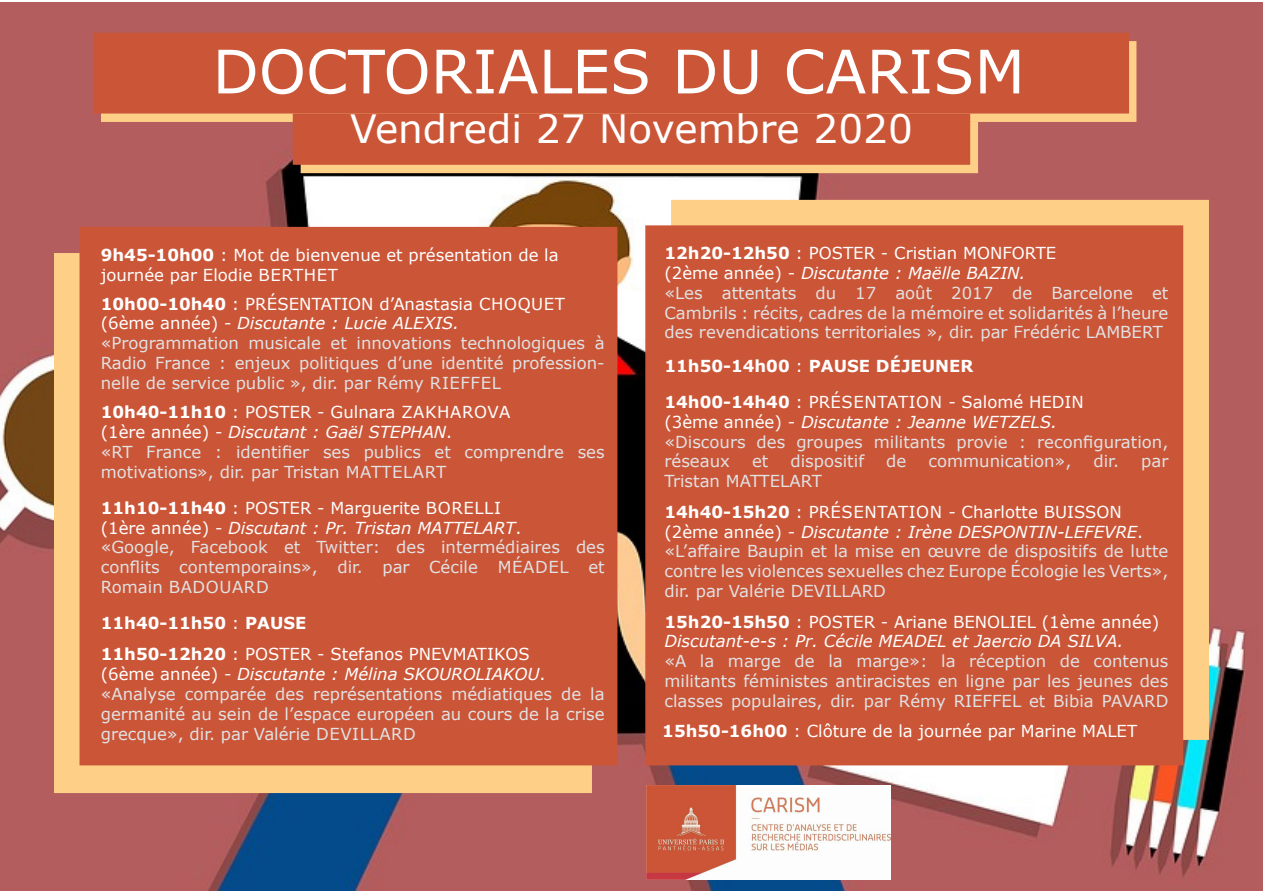
<style>
.page{position:relative;width:1263px;height:893px;background:#fff}
.page>*{position:absolute;margin:0;border:0;box-sizing:border-box;transform-origin:0 0}
.t1{font:60px "Verdana";color:#fff}
.t2{font:39px "Verdana";color:#fff}
.t3{font:16.5px/19.8px "Verdana";color:#e1e2e4;text-align:justify}
.t4{font:16.5px/19.8px "Verdana";color:#fff}
.t5{font:italic 16.5px "Verdana";color:#fff}
.t6{font:700 16.5px "Verdana";color:#fff}
.s1{font-weight:700}
.s2{font-style:normal}
.s3{font-style:italic}
.s4{font-weight:400}
</style>
<div class="page">
<img style="left:0;top:2px;width:1263px;height:889px">
<div style="left:301px;top:122px;width:677px;height:51px;background:#fecf87"></div>
<div style="left:101px;top:41px;width:1035px;height:81px;background:#fecf87"></div>
<div style="left:54px;top:253px;width:538px;height:540px;background:#fecf87"></div>
<div style="left:671px;top:200px;width:538px;height:540px;background:#fecf87"></div>
<div style="left:293px;top:114px;width:677px;height:51px;background:#cb5537;border:2px solid #cb5537"></div>
<div style="left:94px;top:33px;width:1035px;height:81px;background:#cb5537;border:2px solid #cb5537"></div>
<div style="left:80px;top:227px;width:537px;height:538px;background:#cb5537"></div>
<div style="left:645px;top:225px;width:538px;height:540px;background:#cb5537;border:2px solid #cb5537"></div>
<img style="left:647px;top:786px;width:244px;height:93px">
<p class="t1" style="left:213px;top:30px;width:814px">DOCTORIALES DU CARISM</p>
<p class="t2" style="left:350px;top:102px;width:564px">Vendredi 27 Novembre 2020</p>
<p class="t4" style="left:101px;top:245px;width:459px"><span class="s1">9h45-10h00</span> : Mot de bienvenue et présentation de la journée par Elodie BERTHET</p>
<p class="t4" style="left:101px;top:294px;width:466px"><span class="s1">10h00-10h40</span> : PRÉSENTATION d’Anastasia CHOQUET</p>
<p class="t5" style="left:101px;top:312px;width:360px"><span class="s2">(6ème année) -</span> Discutante : Lucie ALEXIS.</p>
<p class="t3" style="left:101px;top:333px;width:505px">«Programmation musicale et innovations technologiques à Radio France : enjeux politiques d’une identité profession&shy;nelle de service public », dir. par Rémy RIEFFEL</p>
<p class="t4" style="left:101px;top:402px;width:411px"><span class="s1">10h40-11h10</span> : POSTER - Gulnara ZAKHAROVA</p>
<p class="t5" style="left:101px;top:421px;width:353px"><span class="s2">(1ère année) -</span> Discutant : Gaël STEPHAN<span class="s2">.</span></p>
<p class="t3" style="left:101px;top:442px;width:505px">«RT France : identifier ses publics et comprendre ses motivations», dir. par Tristan MATTELART</p>
<p class="t4" style="left:101px;top:498px;width:422px"><span class="s1">11h10-11h40</span> : POSTER - Marguerite BORELLI (1ère année) - <span class="s3">Discutant : Pr. Tristan MATTELART</span>.</p>
<p class="t3" style="left:101px;top:537px;width:505px">«Google, Facebook et Twitter: des intermédiaires des conflits contemporains», dir. par Cécile MÉADEL et Romain BADOUARD</p>
<p class="t6" style="left:101px;top:611px;width:207px">11h40-11h50 <span class="s4">:</span> PAUSE</p>
<p class="t4" style="left:101px;top:644px;width:446px"><span class="s1">11h50-12h20</span> : POSTER - Stefanos PNEVMATIKOS (6ème année) - <span class="s3">Discutante : Mélina SKOUROLIAKOU</span>.</p>
<p class="t3" style="left:101px;top:684px;width:505px">«Analyse comparée des représentations médiatiques de la germanité au sein de l’espace européen au cours de la crise grecque», dir. par Valérie DEVILLARD</p>
<p class="t4" style="left:664px;top:243px;width:393px"><span class="s1">12h20-12h50</span> : POSTER - Cristian MONFORTE</p>
<p class="t5" style="left:664px;top:262px;width:363px"><span class="s2">(2ème année) -</span> Discutante : Maëlle BAZIN.</p>
<p class="t3" style="left:664px;top:283px;width:505px">«Les attentats du 17 août 2017 de Barcelone et Cambrils : récits, cadres de la mémoire et solidarités à l’heure des revendications territoriales », dir. par Frédéric LAMBERT</p>
<p class="t6" style="left:664px;top:354px;width:310px">11h50-14h00 <span class="s4">:</span> PAUSE DÉJEUNER</p>
<p class="t4" style="left:664px;top:392px;width:421px"><span class="s1">14h00-14h40</span> : PRÉSENTATION - Salomé HEDIN</p>
<p class="t5" style="left:664px;top:411px;width:394px"><span class="s2">(3ème année) -</span> Discutante : Jeanne WETZELS.</p>
<p class="t3" style="left:664px;top:432px;width:505px">«Discours des groupes militants provie : reconfiguration, réseaux</p>
<p class="t3" style="left:752px;top:451px;width:18px">et</p>
<p class="t3" style="left:790px;top:451px;width:75px">dispositif</p>
<p class="t3" style="left:886px;top:451px;width:22px">de</p>
<p class="t3" style="left:928px;top:451px;width:144px">communication»,</p>
<p class="t3" style="left:1093px;top:451px;width:27px">dir.</p>
<p class="t3" style="left:1141px;top:451px;width:29px">par</p>
<p class="t3" style="left:664px;top:471px;width:159px">Tristan MATTELART</p>
<p class="t4" style="left:664px;top:502px;width:459px"><span class="s1">14h40-15h20</span> : PRÉSENTATION - Charlotte BUISSON</p>
<p class="t5" style="left:664px;top:520px;width:480px"><span class="s2">(2ème année) -</span> Discutante : Irène DESPONTIN-LEFEVRE<span class="s2">.</span></p>
<p class="t3" style="left:664px;top:541px;width:505px">«L’affaire Baupin et la mise en œuvre de dispositifs de lutte contre les violences sexuelles chez Europe Écologie les Verts», dir. par Valérie DEVILLARD</p>
<p class="t4" style="left:664px;top:611px;width:496px"><span class="s1">15h20-15h50</span> : POSTER - Ariane BENOLIEL (1ème année)</p>
<p class="t5" style="left:664px;top:630px;width:460px">Discutant-e-s : Pr. Cécile MEADEL et Jaercio DA SILVA.</p>
<p class="t3" style="left:664px;top:651px;width:505px">«A la marge de la marge»: la réception de contenus militants féministes antiracistes en ligne par les jeunes des classes populaires, dir. par Rémy RIEFFEL et Bibia PAVARD</p>
<p class="t4" style="left:662px;top:721px;width:476px"><span class="s1">15h50-16h00</span> : Clôture de la journée par Marine MALET</p>
</div>
